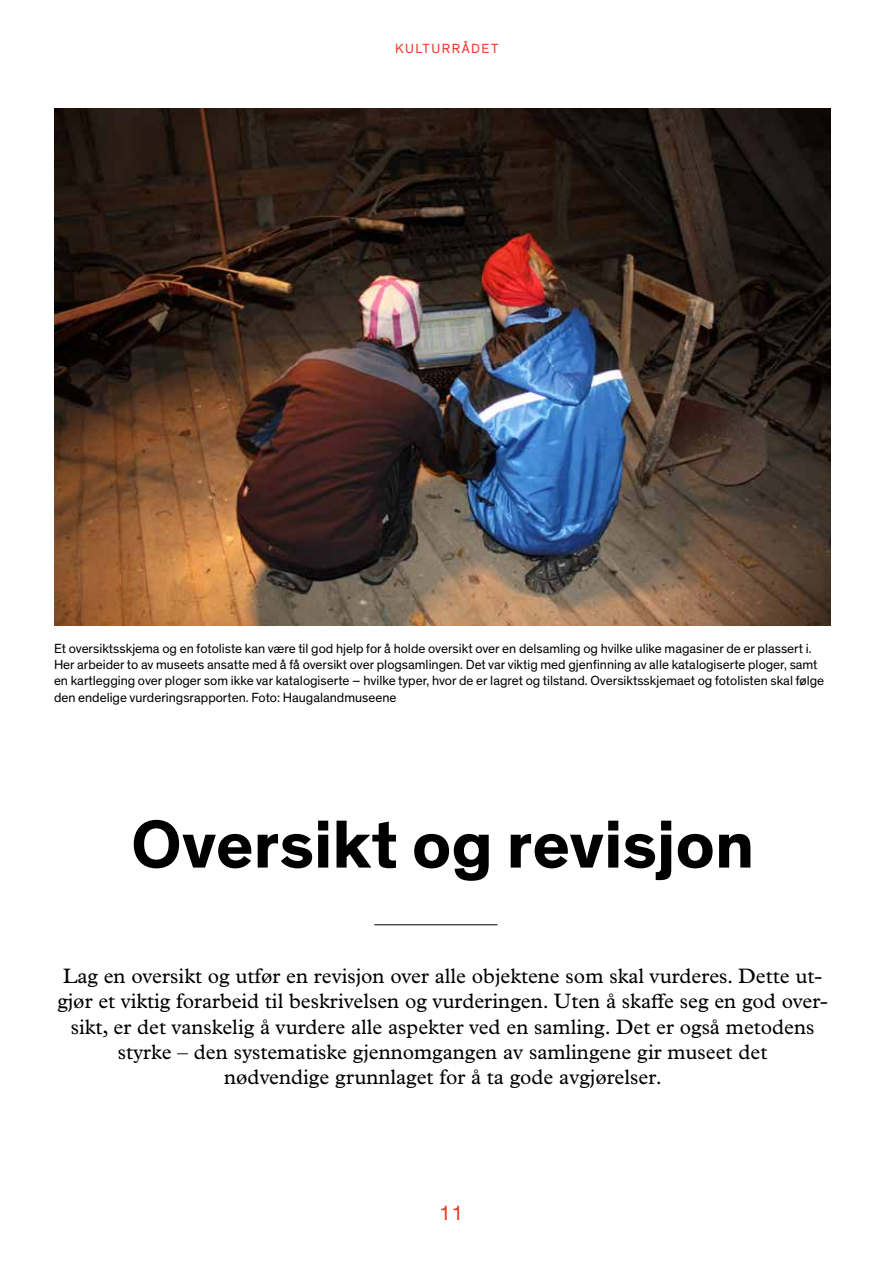
<style>
.page{position:relative;width:893px;height:1263px;background:#fff}
.page>*{position:absolute;margin:0;border:0;box-sizing:border-box;transform-origin:0 0}
.t1{font:700 69px "Theinhardt";color:#000}
.t2{font:21px/25.2px "Plantin MT Std";color:#000;text-align:center}
.t3{font:21px "Theinhardt";color:#ee3828}
.t4{font:13.5px/16.2px "Theinhardt";color:#000}
.t5{font:13.5px "Theinhardt";letter-spacing:.11em;color:#ee3828}
</style>
<div class="page">
<img style="left:54px;top:108px;width:776px;height:518px">
<hr style="left:374px;top:924px;width:123px;height:1px;background:#000">
<p class="t5" style="left:395px;top:41px;width:105px">KULTURRÅDET</p>
<p class="t4" style="left:54px;top:641px;width:772px">Et oversiktsskjema og en fotoliste kan være til god hjelp for å holde oversikt over en delsamling og hvilke ulike magasiner de er plassert i.<br>Her arbeider to av museets ansatte med å få oversikt over plogsamlingen. Det var viktig med gjenfinning av alle katalogiserte ploger, samt en kartlegging over ploger som ikke var katalogiserte – hvilke typer, hvor de er lagret og tilstand. Oversiktsskjemaet og fotolisten skal følge den endelige vurderingsrapporten. Foto: Haugalandmuseene</p>
<h1 class="t1" style="left:131px;top:801px;width:625px">Oversikt og revisjon</h1>
<p class="t2" style="left:57px;top:963px;width:772px">Lag en oversikt og utfør en revisjon over alle objektene som skal vurderes. Dette ut&shy;gjør et viktig forarbeid til beskrivelsen og vurderingen. Uten å skaffe seg en god over&shy;sikt, er det vanskelig å vurdere alle aspekter ved en samling. Det er også metodens styrke – den systematiske gjennomgangen av samlingene gir museet det<br>nødvendige grunnlaget for å ta gode avgjørelser.</p>
<h2 class="t3" style="left:438px;top:1200px;width:26px">11</h2>
</div>
